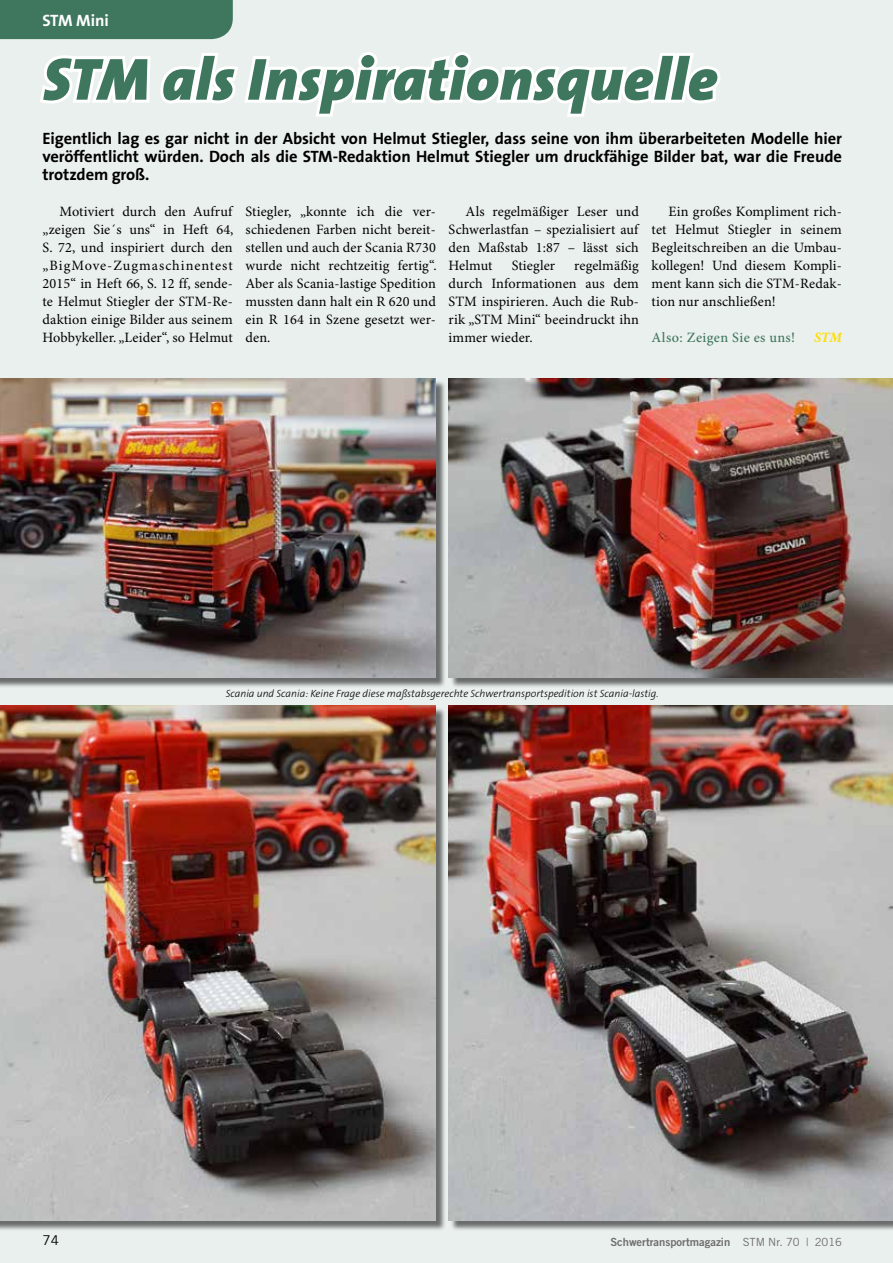
<style>
.page{position:relative;width:893px;height:1263px;background:#eaf0ed}
.page>*{position:absolute;margin:0;border:0;box-sizing:border-box;transform-origin:0 0}
.t1{font:italic 900 60px "The Sans B9";letter-spacing:.01em;color:#3f765e}
.t2{font:700 16.5px/18px "The Sans B7";letter-spacing:-.005em;color:#000;text-align:justify}
.t3{font:700 16.5px "The Sans B7";color:#fff}
.t4{font:14.25px/18px "Minion Pro";letter-spacing:.01em;color:#000;text-align:justify}
.t5{font:500 14.25px "Minion Pro";letter-spacing:.03em;color:#3f765e}
.t6{font:italic 700 14.25px "Minion Pro";color:#fd0}
.t7{font:13.5px "Trade Gothic";color:#000}
.t8{font:11.25px "Trade Gothic Bold Two";color:#6e6e6e}
.t9{font:italic 300 10.5px "The Sans B3";color:#000}
.s1{font-family:"Trade Gothic"}
</style>
<div class="page">
<svg style="left:0;top:0;width:720px;height:117px"></svg>
<div style="left:0;top:380px;width:446px;height:308px;background:#000;opacity:.55"></div>
<img style="left:0;top:378px;width:436px;height:299px">
<div style="left:450px;top:380px;width:443px;height:308px;background:#000;opacity:.55"></div>
<img style="left:449px;top:378px;width:444px;height:299px">
<div style="left:0;top:707px;width:446px;height:524px;background:#000;opacity:.55"></div>
<img style="left:0;top:706px;width:436px;height:514px">
<div style="left:450px;top:707px;width:443px;height:524px;background:#000;opacity:.55"></div>
<img style="left:449px;top:706px;width:444px;height:514px">
<p class="t3" style="left:43px;top:12px;width:68px">STM Mini</p>
<h1 class="t1" style="left:43px;top:47px;width:676px">STM als Inspirationsquelle</h1>
<p class="t2" style="left:43px;top:130px;width:801px">Eigentlich lag es gar nicht in der Absicht von Helmut Stiegler, dass seine von ihm überarbeiteten Modelle hier veröffentlicht würden. Doch als die STM-Redaktion Helmut Stiegler um druckfähige Bilder bat, war die Freude trotzdem groß.</p>
<p class="t4" style="left:43px;top:203px;width:193px;text-indent:17px">Motiviert durch den Aufruf „zeigen Sie´s uns“ in Heft 64, S. 72, und inspiriert durch den „BigMove-Zugmaschinentest 2015“ in Heft 66, S. 12 ff, sende&shy;te Helmut Stiegler der STM-Re&shy;daktion einige Bilder aus seinem Hobbykeller. „Leider“, so Helmut</p>
<p class="t4" style="left:246px;top:203px;width:193px">Stiegler, „konnte ich die ver&shy;schiedenen Farben nicht bereit&shy;stellen und auch der Scania R730 wurde nicht rechtzeitig fertig“.<br>Aber als Scania-lastige Spedition mussten dann halt ein R 620 und ein R 164 in Szene gesetzt wer&shy;den.</p>
<p class="t4" style="left:449px;top:203px;width:192px;text-indent:17px">Als regelmäßiger Leser und Schwerlastfan – spezialisiert auf den Maßstab 1:87 – lässt sich Helmut</p>
<p class="t4" style="left:652px;top:203px;width:192px;text-indent:17px">Ein großes Kompliment rich&shy;tet Helmut Stiegler in seinem Begleitschreiben an die Umbau&shy;kollegen! Und diesem Kompli&shy;ment kann sich die STM-Redak&shy;tion nur anschließen!</p>
<p class="t5" style="left:652px;top:328px;width:145px">Also: Zeigen Sie es uns!</p>
<p class="t6" style="left:814px;top:329px;width:29px">STM</p>
<p class="t4" style="left:449px;top:257px;width:192px;text-indent:126px">regelmäßig durch Informationen aus dem STM inspirieren. Auch die Rub&shy;rik „STM Mini“ beeindruckt ihn immer wieder.</p>
<p class="t4" style="left:512px;top:257px;width:45px">Stiegler</p>
<p class="t9" style="left:226px;top:688px;width:435px">Scania und Scania: Keine Frage diese maßstabsgerechte Schwertransportspedition ist Scania-lastig.</p>
<p class="t7" style="left:43px;top:1232px;width:18px">74</p>
<p class="t8" style="left:610px;top:1235px;width:233px">Schwertransportmagazin <span class="s1">STM Nr. 70 | 2016</span></p>
</div>
